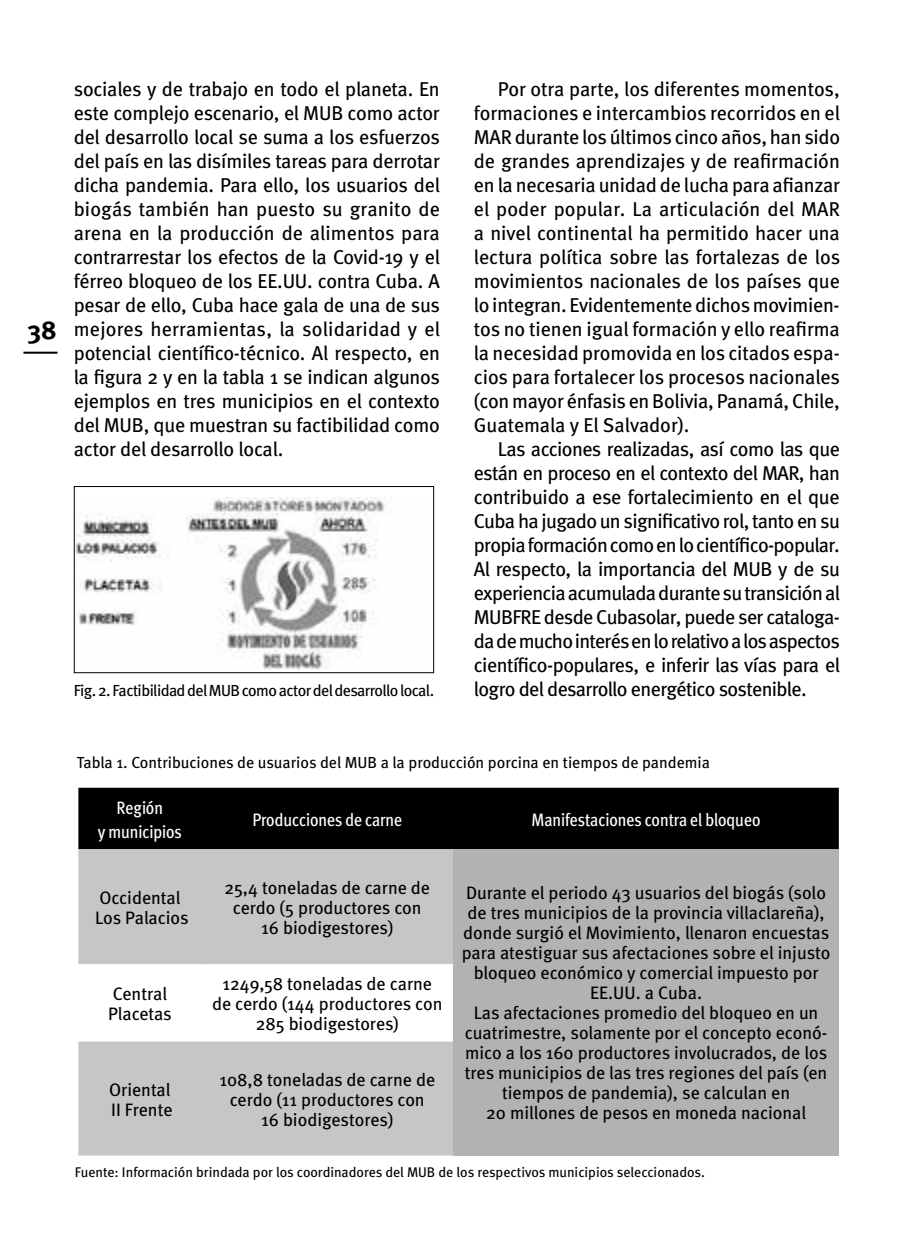
<style>
.page{position:relative;width:908px;height:1248px;background:#fff}
.page>*{position:absolute;margin:0;border:0;box-sizing:border-box;transform-origin:0 0}
.t1{font:700 26px "Meta";color:#000}
.t2{font:20px/24px "Meta";letter-spacing:-.015em;color:#000;text-align:justify}
.t3{font:18px/20px "Meta";color:#000;text-align:center}
.t4{font:18px/24px "Metro Meta Cond";letter-spacing:-.01em;color:#fff;text-align:center}
.t5{font:16px "Meta";letter-spacing:-.005em;color:#000}
.t6{font:16px "Meta";letter-spacing:-.035em;color:#000}
.t7{font:14px "Meta";color:#000}
</style>
<div class="page">
<hr style="left:23px;top:351px;width:35px;height:2px;background:#000">
<img style="left:76px;top:497px;width:316px;height:172px">
<div style="left:74px;top:486px;width:360px;height:187px;border:1px solid #000"></div>
<div style="left:78px;top:787px;width:760px;height:62px;background:#000"></div>
<svg style="left:78px;top:849px;width:375px;height:306px;fill:#c6c6c6"></svg>
<div style="left:453px;top:849px;width:385px;height:306px;background:#b3b2b2"></div>
<h1 class="t1" style="left:27px;top:315px;width:31px">38</h1>
<p class="t2" style="left:74px;top:77px;width:367px">sociales y de trabajo en todo el planeta. En este complejo escenario, el MUB como actor del desarrollo local se suma a los esfuerzos del país en las disímiles tareas para derrotar dicha pandemia. Para ello, los usuarios del biogás también han puesto su granito de arena en la producción de alimentos para contrarrestar los efectos de la Covid-19 y el férreo bloqueo de los EE.UU. contra Cuba. A pesar de ello, Cuba hace gala de una de sus mejores herramientas, la solidaridad y el potencial científico-técnico. Al respecto, en la figura 2 y en la tabla 1 se indican algunos ejemplos en tres municipios en el contexto del MUB, que muestran su factibilidad como actor del desarrollo local.</p>
<p class="t2" style="left:473px;top:77px;width:368px;text-indent:24px">Por otra parte, los diferentes momentos, formaciones e intercambios recorridos en el MAR durante los últimos cinco años, han sido de grandes aprendizajes y de reafirmación en la necesaria unidad de lucha para afianzar el poder popular. La articulación del MAR a nivel continental ha permitido hacer una lectura política sobre las fortalezas de los movimientos nacionales de los países que lo integran. Evidentemente dichos movimien&shy;tos no tienen igual formación y ello reafirma la necesidad promovida en los citados espa&shy;cios para fortalecer los procesos nacionales (con mayor énfasis en Bolivia, Panamá, Chile, Guatemala y El Salvador).</p>
<p class="t2" style="left:473px;top:437px;width:367px;text-indent:24px">Las acciones realizadas, así como las que están en proceso en el contexto del MAR, han contribuido a ese fortalecimiento en el que Cuba ha jugado un significativo rol, tanto en su propia formación como en lo científico-popular.<br>Al respecto, la importancia del MUB y de su experiencia acumulada durante su transición al MUBFRE desde Cubasolar, puede ser cataloga&shy;da de mucho interés en lo relativo a los aspectos científico-populares, e inferir las vías para el logro del desarrollo energético sostenible.</p>
<p class="t6" style="left:74px;top:681px;width:362px">Fig. 2. Factibilidad del MUB como actor del desarrollo local.</p>
<p class="t5" style="left:77px;top:753px;width:634px">Tabla 1. Contribuciones de usuarios del MUB a la producción porcina en tiempos de pandemia</p>
<p class="t4" style="left:98px;top:795px;width:86px">Región<br>y municipios</p>
<p class="t4" style="left:252px;top:807px;width:151px">Producciones de carne</p>
<p class="t4" style="left:531px;top:807px;width:231px">Manifestaciones contra el bloqueo</p>
<p class="t3" style="left:95px;top:887px;width:95px;text-align:left">Occidental<br>Los Palacios</p>
<p class="t3" style="left:224px;top:877px;width:207px">25,4 toneladas de carne de cerdo (5 productores con<br>16 biodigestores)</p>
<p class="t3" style="left:461px;top:882px;width:370px">Durante el periodo 43 usuarios del biogás (solo de tres municipios de la provincia villaclareña), donde surgió el Movimiento, llenaron encuestas para atestiguar sus afectaciones sobre el injusto bloqueo económico y comercial impuesto por EE.UU. a Cuba.<br>Las afectaciones promedio del bloqueo en un cuatrimestre, solamente por el concepto econó&shy;mico a los 160 productores involucrados, de los tres municipios de las tres regiones del país (en tiempos de pandemia), se calculan en<br>20 millones de pesos en moneda nacional</p>
<p class="t3" style="left:108px;top:983px;width:65px;text-align:left">Central<br>Placetas</p>
<p class="t3" style="left:212px;top:973px;width:232px">1249,58 toneladas de carne de cerdo (144 productores con<br>285 biodigestores)</p>
<p class="t3" style="left:109px;top:1078px;width:65px;text-align:left">Oriental<br>II Frente</p>
<p class="t3" style="left:219px;top:1068px;width:217px">108,8 toneladas de carne de cerdo (11 productores con<br>16 biodigestores)</p>
<p class="t7" style="left:75px;top:1163px;width:631px">Fuente: Información brindada por los coordinadores del MUB de los respectivos municipios seleccionados.</p>
</div>
